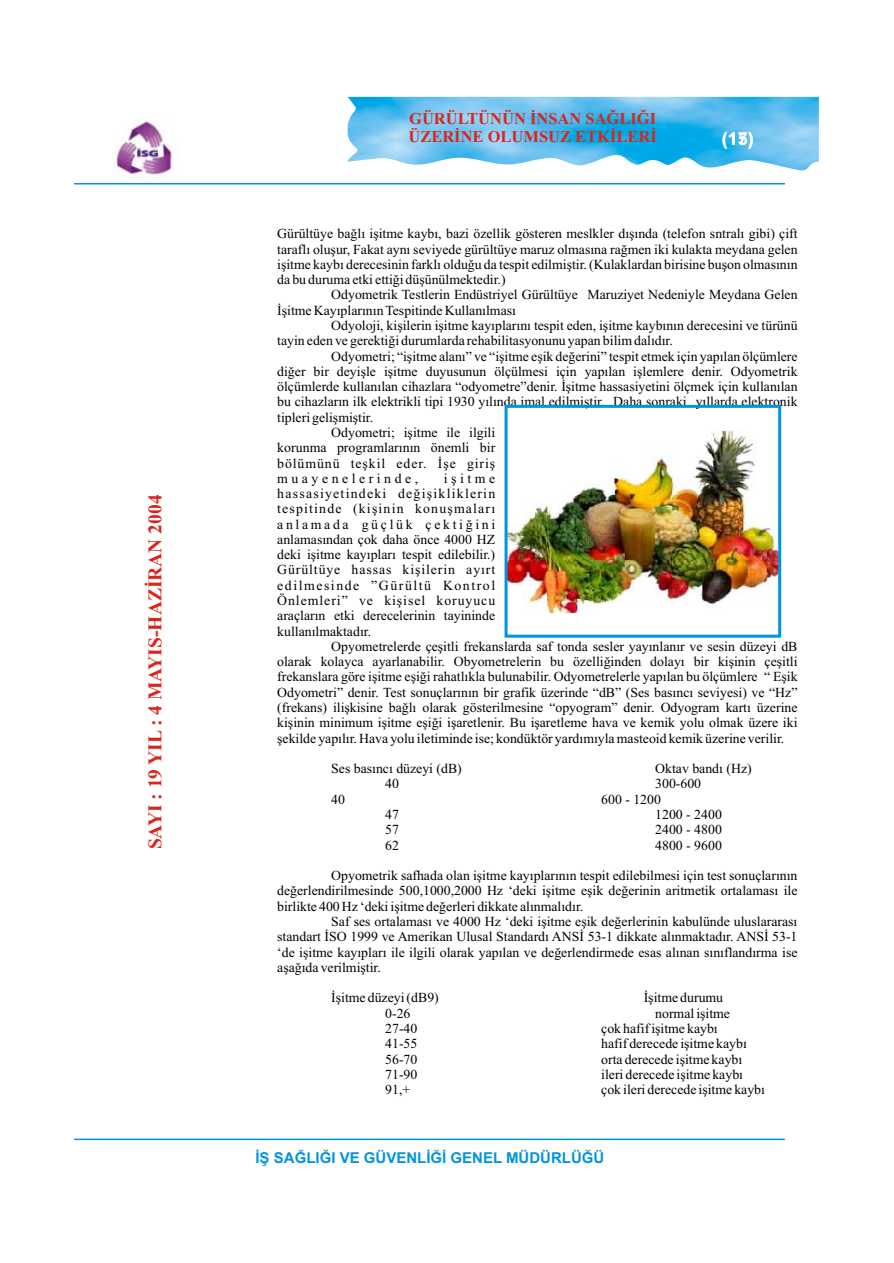
<style>
.page{position:relative;width:894px;height:1263px;background:#fff}
.page>*{position:absolute;margin:0;border:0;box-sizing:border-box;transform-origin:0 0}
.t1{font:700 19.5px "Times New Roman";color:#d9261c}
.t2{font:700 18px "Arial";color:#fff}
.t3{font:700 16.5px/18.3px "Times New Roman";color:#d9261c}
.t4{font:700 15px "Arial";color:#0094de}
.t5{font:13.8px/15.3px "Times New Roman";color:#000;text-align:justify}
.t6{font:13.8px "Times New Roman";letter-spacing:.065em;color:#000}
.t7{font:13.8px "Times New Roman";letter-spacing:.255em;color:#000}
</style>
<div class="page">
<hr style="left:74px;top:1139px;width:711px;height:1px;background:#0094de">
<hr style="left:74px;top:183px;width:711px;height:1px;background:#0094de">
<img style="left:348px;top:97px;width:471px;height:74px">
<img style="left:113px;top:119px;width:62px;height:56px">
<img style="left:509px;top:431px;width:268px;height:181px">
<div style="left:505px;top:405px;width:276px;height:233px;border:3px solid #0094de"></div>
<h1 class="t1" style="left:148px;top:849px;width:356px;rotate:-90deg">SAYI : 19 YIL : 4 MAYIS-HAZÝRAN 2004</h1>
<p class="t3" style="left:408px;top:111px;width:250px">GÜRÜLTÜNÜN ÝNSAN SAÐLIÐI<br>ÜZERÝNE OLUMSUZ ETKÝLERÝ</p>
<h2 class="t2" style="left:722px;top:132px;width:33px">(15)7</h2>
<p class="t5" style="left:277px;top:227px;width:522px">Gürültüye baðlý iþitme kaybý, bazi özellik gösteren meslkler dýþýnda (telefon sntralý gibi) çift taraflý oluþur, Fakat ayný seviyede gürültüye maruz olmasýna raðmen iki kulakta meydana gelen iþitme kaybý derecesinin farklý olduðu da tespit edilmiþtir. (Kulaklardan birisine buþon olmasýnýn da bu duruma etki ettiði düþünülmektedir.)</p>
<p class="t5" style="left:277px;top:288px;width:522px;text-indent:54px">Odyometrik Testlerin Endüstriyel Gürültüye Maruziyet Nedeniyle Meydana Gelen<br>Ýþitme Kayýplarýnýn Tespitinde Kullanýlmasý</p>
<p class="t5" style="left:277px;top:319px;width:522px;text-indent:54px">Odyoloji, kiþilerin iþitme kayýplarýný tespit eden, iþitme kaybýnýn derecesini ve türünü tayin eden ve gerektiði durumlarda rehabilitasyonunu yapan bilim dalýdýr.</p>
<p class="t5" style="left:331px;top:350px;width:468px">Odyometri; “iþitme alaný” ve “iþitme eþik deðerini” tespit etmek için yapýlan ölçümlere</p>
<p class="t5" style="left:277px;top:365px;width:522px">diðer bir deyiþle iþitme duyusunun ölçülmesi için yapýlan iþlemlere denir. Odyometrik</p>
<p class="t5" style="left:277px;top:380px;width:522px">ölçümlerde kullanýlan cihazlara “odyometre”denir. Ýþitme hassasiyetini ölçmek için kullanýlan</p>
<p class="t5" style="left:277px;top:395px;width:522px">bu cihazlarýn ilk elektrikli tipi 1930 yýlýnda imal edilmiþtir. Daha sonraki yýllarda elektronik</p>
<p class="t5" style="left:277px;top:411px;width:97px">tipleri geliþmiþtir.</p>
<p class="t5" style="left:331px;top:426px;width:166px">Odyometri; iþitme ile ilgili</p>
<p class="t5" style="left:277px;top:441px;width:220px">korunma programlarýnýn önemli bir</p>
<p class="t6" style="left:277px;top:458px;width:219px">bölümünü teþkil eder. Ýþe giriþ</p>
<p class="t7" style="left:277px;top:473px;width:142px">muayenelerinde,</p>
<p class="t5" style="left:277px;top:472px;width:220px;text-indent:167px">iþitme hassasiyetindeki deðiþikliklerin tespitinde (kiþinin konuþmalarý anlamada güçlük çektiðini anlamasýndan çok daha önce 4000 HZ deki iþitme kayýplarý tespit edilebilir.)<br>Gürültüye hassas kiþilerin ayýrt edilmesinde ”Gürültü Kontrol Önlemleri” ve kiþisel koruyucu araçlarýn etki derecelerinin tayininde kullanýlmaktadýr.</p>
<p class="t5" style="left:277px;top:640px;width:522px;text-indent:54px">Opyometrelerde çeþitli frekanslarda saf tonda sesler yayýnlanýr ve sesin düzeyi dB olarak kolayca ayarlanabilir. Obyometrelerin bu özelliðinden dolayý bir kiþinin çeþitli frekanslara göre iþitme eþiði rahatlýkla bulunabilir. Odyometrelerle yapýlan bu ölçümlere “ Eþik Odyometri” denir. Test sonuçlarýnýn bir grafik üzerinde “dB” (Ses basýncý seviyesi) ve “Hz” (frekans) iliþkisine baðlý olarak gösterilmesine “opyogram” denir. Odyogram kartý üzerine kiþinin minimum iþitme eþiði iþaretlenir. Bu iþaretleme hava ve kemik yolu olmak üzere iki þekilde yapýlýr. Hava yolu iletiminde ise; kondüktör yardýmýyla masteoid kemik üzerine verilir.</p>
<p class="t5" style="left:331px;top:762px;width:132px">Ses basýncý düzeyi (dB)</p>
<p class="t5" style="left:655px;top:762px;width:98px">Oktav bandý (Hz)</p>
<p class="t5" style="left:385px;top:778px;width:15px">40</p>
<p class="t5" style="left:655px;top:778px;width:47px">300-600</p>
<p class="t5" style="left:331px;top:793px;width:15px">40</p>
<p class="t5" style="left:601px;top:793px;width:61px">600 - 1200</p>
<p class="t5" style="left:385px;top:808px;width:15px">47</p>
<p class="t5" style="left:655px;top:808px;width:68px">1200 - 2400</p>
<p class="t5" style="left:385px;top:823px;width:15px">57</p>
<p class="t5" style="left:655px;top:823px;width:68px">2400 - 4800</p>
<p class="t5" style="left:385px;top:839px;width:15px">62</p>
<p class="t5" style="left:655px;top:839px;width:68px">4800 - 9600</p>
<p class="t5" style="left:277px;top:869px;width:522px;text-indent:54px">Opyometrik safhada olan iþitme kayýplarýnýn tespit edilebilmesi için test sonuçlarýnýn deðerlendirilmesinde 500,1000,2000 Hz ‘deki iþitme eþik deðerinin aritmetik ortalamasý ile birlikte 400 Hz ‘deki iþitme deðerleri dikkate alýnmalýdýr.</p>
<p class="t5" style="left:277px;top:915px;width:522px;text-indent:54px">Saf ses ortalamasý ve 4000 Hz ‘deki iþitme eþik deðerlerinin kabulünde uluslararasý standart ÝSO 1999 ve Amerikan Ulusal Standardý ANSÝ 53-1 dikkate alýnmaktadýr. ANSÝ 53-1 ‘de iþitme kayýplarý ile ilgili olarak yapýlan ve deðerlendirmede esas alýnan sýnýflandýrma ise aþaðýda verilmiþtir.</p>
<p class="t5" style="left:331px;top:991px;width:109px">Ýþitme düzeyi (dB9)</p>
<p class="t5" style="left:644px;top:991px;width:81px">Ýþitme durumu</p>
<p class="t5" style="left:385px;top:1007px;width:27px">0-26</p>
<p class="t5" style="left:655px;top:1007px;width:76px">normal iþitme</p>
<p class="t5" style="left:385px;top:1022px;width:34px">27-40</p>
<p class="t5" style="left:601px;top:1022px;width:118px">çok hafif iþitme kaybý</p>
<p class="t5" style="left:385px;top:1037px;width:34px">41-55</p>
<p class="t5" style="left:601px;top:1037px;width:147px">hafif derecede iþitme kaybý</p>
<p class="t5" style="left:385px;top:1053px;width:34px">56-70</p>
<p class="t5" style="left:601px;top:1053px;width:143px">orta derecede iþitme kaybý</p>
<p class="t5" style="left:385px;top:1068px;width:34px">71-90</p>
<p class="t5" style="left:601px;top:1068px;width:143px">ileri derecede iþitme kaybý</p>
<p class="t5" style="left:385px;top:1083px;width:27px">91,+</p>
<p class="t5" style="left:601px;top:1083px;width:165px">çok ileri derecede iþitme kaybý</p>
<p class="t4" style="left:255px;top:1152px;width:350px">ÝÞ SAÐLIÐI VE GÜVENLÝÐÝ GENEL MÜDÜRLÜÐÜ</p>
</div>
